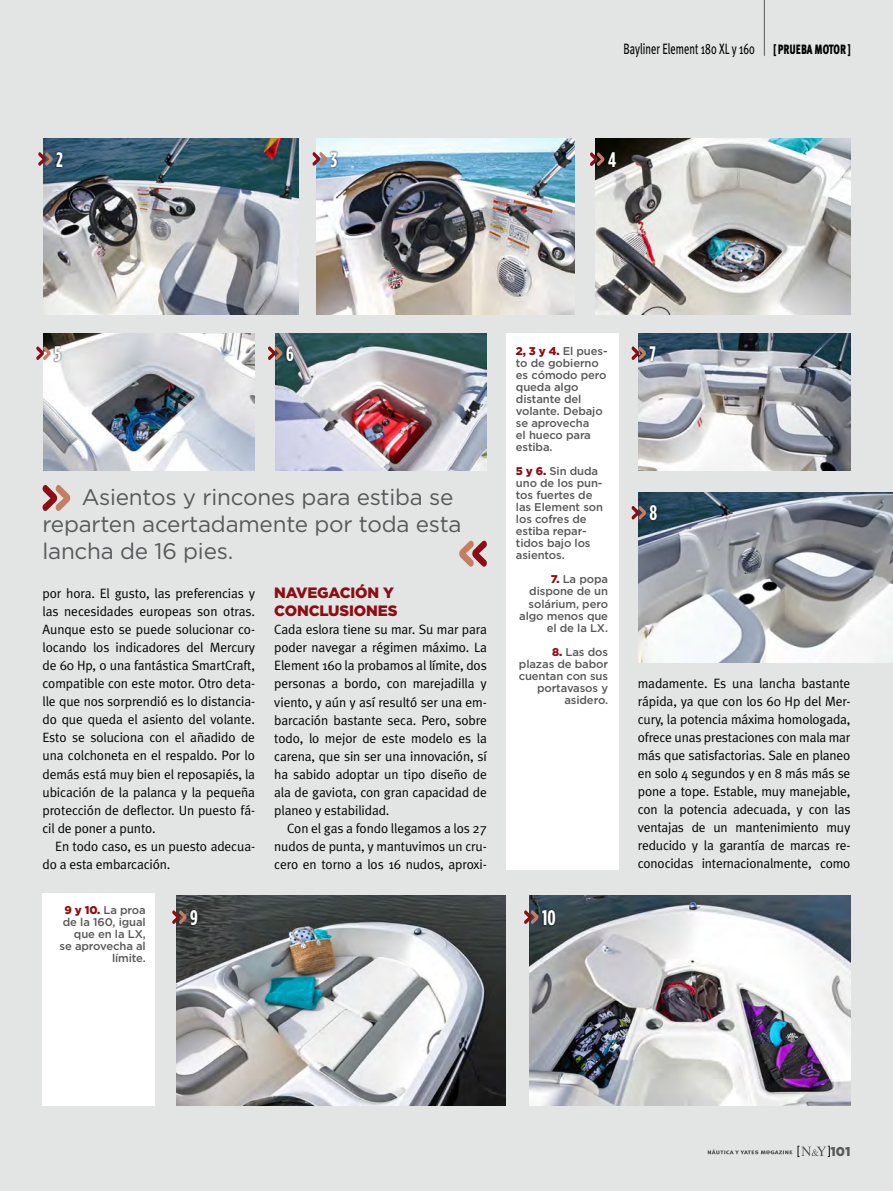
<style>
.page{position:relative;width:893px;height:1191px;background:#e3e4e4}
.page>*{position:absolute;margin:0;border:0;box-sizing:border-box;transform-origin:0 0}
.t1{font:22.5px/27px "Gotham";letter-spacing:-.01em;color:#58585a}
.t2{font:700 21px "Gotham Condensed";color:#fff}
.t3{font:15px "Meta Plus";color:#000;scale:.7 1}
.t4{font:900 15px/18px "Gotham";letter-spacing:-.01em;color:#8b0e13}
.t5{font:13.5px/18px "Meta Plus Normal";letter-spacing:-.01em;color:#000;text-align:justify}
.t6{font:900 13.5px "Meta Plus";color:#000;scale:.7 1}
.t7{font:900 12.75px "Gotham";color:#58585a}
.t8{font:500 11.25px/12px "Gotham";letter-spacing:-.01em;color:#58585a;text-align:right}
.s1{font-weight:900;color:#8b0e13}
</style>
<div class="page">
<img style="left:317px;top:139px;width:257px;height:176px">
<img style="left:43px;top:139px;width:255px;height:176px">
<img style="left:595px;top:139px;width:255px;height:176px">
<img style="left:43px;top:333px;width:212px;height:138px">
<img style="left:275px;top:333px;width:211px;height:138px">
<img style="left:639px;top:333px;width:211px;height:138px">
<img style="left:639px;top:493px;width:254px;height:169px">
<div style="left:53px;top:344px;width:10px;height:19px;background:#000;opacity:.9"></div>
<div style="left:284px;top:344px;width:11px;height:19px;background:#000;opacity:.9"></div>
<div style="left:648px;top:344px;width:10px;height:18px;background:#000;opacity:.9"></div>
<div style="left:648px;top:503px;width:11px;height:19px;background:#000;opacity:.9"></div>
<svg style="left:36px;top:346px;width:15px;height:15px"></svg>
<svg style="left:268px;top:346px;width:14px;height:15px"></svg>
<svg style="left:631px;top:346px;width:15px;height:15px"></svg>
<svg style="left:631px;top:505px;width:15px;height:15px"></svg>
<div style="left:55px;top:150px;width:9px;height:18px;background:#000;opacity:.9"></div>
<div style="left:606px;top:150px;width:12px;height:18px;background:#000;opacity:.9"></div>
<div style="left:329px;top:150px;width:10px;height:19px;background:#000;opacity:.9"></div>
<svg style="left:38px;top:151px;width:15px;height:15px"></svg>
<svg style="left:590px;top:152px;width:14px;height:15px"></svg>
<svg style="left:312px;top:151px;width:15px;height:15px"></svg>
<div style="left:506px;top:333px;width:113px;height:537px;background:#fff"></div>
<div style="left:43px;top:893px;width:112px;height:213px;background:#fff"></div>
<svg style="left:707px;top:1145px;width:123px;height:12px"></svg>
<img style="left:529px;top:895px;width:321px;height:211px">
<img style="left:176px;top:895px;width:330px;height:211px">
<div style="left:189px;top:908px;width:10px;height:19px;background:#000;opacity:.9"></div>
<div style="left:540px;top:908px;width:17px;height:19px;background:#000;opacity:.9"></div>
<svg style="left:172px;top:909px;width:15px;height:15px"></svg>
<svg style="left:524px;top:909px;width:14px;height:15px"></svg>
<hr style="left:764px;top:0;width:1px;height:56px;background:#58585a">
<svg style="left:42px;top:485px;width:28px;height:26px"></svg>
<svg style="left:459px;top:540px;width:28px;height:27px"></svg>
<p class="t3" style="left:624px;top:40px;width:189px">Bayliner Element 180 XL y 160</p>
<p class="t6" style="left:774px;top:42px;width:111px">[PRUEBA MOTOR ]</p>
<h2 class="t2" style="left:56px;top:147px;width:8px">2</h2>
<h2 class="t2" style="left:331px;top:147px;width:8px">3</h2>
<h2 class="t2" style="left:608px;top:148px;width:10px">4</h2>
<h2 class="t2" style="left:54px;top:342px;width:8px">5</h2>
<h2 class="t2" style="left:286px;top:342px;width:9px">6</h2>
<h2 class="t2" style="left:650px;top:342px;width:8px">7</h2>
<p class="t8" style="left:516px;top:345px;width:93px;text-align:left"><span class="s1">2, 3 Y 4.</span> El pues&shy;to de gobierno es cómodo pero queda algo distante del volante. Debajo se aprovecha<br>el hueco para estiba.</p>
<p class="t8" style="left:516px;top:465px;width:89px;text-align:left"><span class="s1">5 Y 6.</span> Sin duda uno de los pun&shy;tos fuertes de las Element son los cofres de estiba repar&shy;tidos bajo los asientos.</p>
<p class="t8" style="left:519px;top:573px;width:90px"><span class="s1">7.</span> La popa dispone de un solárium, pero algo menos que el de la LX.</p>
<p class="t8" style="left:519px;top:645px;width:91px"><span class="s1">8.</span> Las dos plazas de babor cuentan con sus portavasos y asidero.</p>
<h1 class="t1" style="left:43px;top:483px;width:421px;text-indent:39px">Asientos y rincones para estiba se reparten acertadamente por toda esta lancha de 16 pies.</h1>
<h2 class="t2" style="left:650px;top:501px;width:9px">8</h2>
<p class="t4" style="left:274px;top:584px;width:125px">NAVEGACIÓN Y<br>CONCLUSIONES</p>
<p class="t5" style="left:274px;top:620px;width:214px">Cada eslora tiene su mar. Su mar para poder navegar a régimen máximo. La Element 160 la probamos al límite, dos personas a bordo, con marejadilla y viento, y aún y así resultó ser una em&shy;barcación bastante seca. Pero, sobre todo, lo mejor de este modelo es la carena, que sin ser una innovación, sí ha sabido adoptar un tipo diseño de ala de gaviota, con gran capacidad de planeo y estabilidad.</p>
<p class="t5" style="left:274px;top:818px;width:214px;text-indent:13px">Con el gas a fondo llegamos a los 27 nudos de punta, y mantuvimos un cru&shy;cero en torno a los 16 nudos, aproxi-</p>
<p class="t5" style="left:43px;top:584px;width:214px">por hora. El gusto, las preferencias y las necesidades europeas son otras.<br>Aunque esto se puede solucionar co&shy;locando los indicadores del Mercury de 60 Hp, o una fantástica SmartCraft, compatible con este motor. Otro deta&shy;lle que nos sorprendió es lo distancia&shy;do que queda el asiento del volante.<br>Esto se soluciona con el añadido de una colchoneta en el respaldo. Por lo demás está muy bien el reposapiés, la ubicación de la palanca y la pequeña protección de deflector. Un puesto fá&shy;cil de poner a punto.</p>
<p class="t5" style="left:43px;top:836px;width:214px;text-indent:13px">En todo caso, es un puesto adecua&shy;do a esta embarcación.</p>
<p class="t5" style="left:638px;top:674px;width:214px">madamente. Es una lancha bastante rápida, ya que con los 60 Hp del Mer&shy;cury, la potencia máxima homologada, ofrece unas prestaciones con mala mar más que satisfactorias. Sale en planeo en solo 4 segundos y en 8 más más se pone a tope. Estable, muy manejable, con la potencia adecuada, y con las ventajas de un mantenimiento muy reducido y la garantía de marcas re&shy;conocidas internacionalmente, como</p>
<p class="t8" style="left:60px;top:903px;width:88px"><span class="s1">9 Y 10.</span> La proa de la 160, igual que en la LX, se aprovecha al límite.</p>
<h2 class="t2" style="left:190px;top:905px;width:9px">9</h2>
<h2 class="t2" style="left:542px;top:905px;width:15px">10</h2>
<p class="t7" style="left:831px;top:1144px;width:21px">101</p>
</div>
